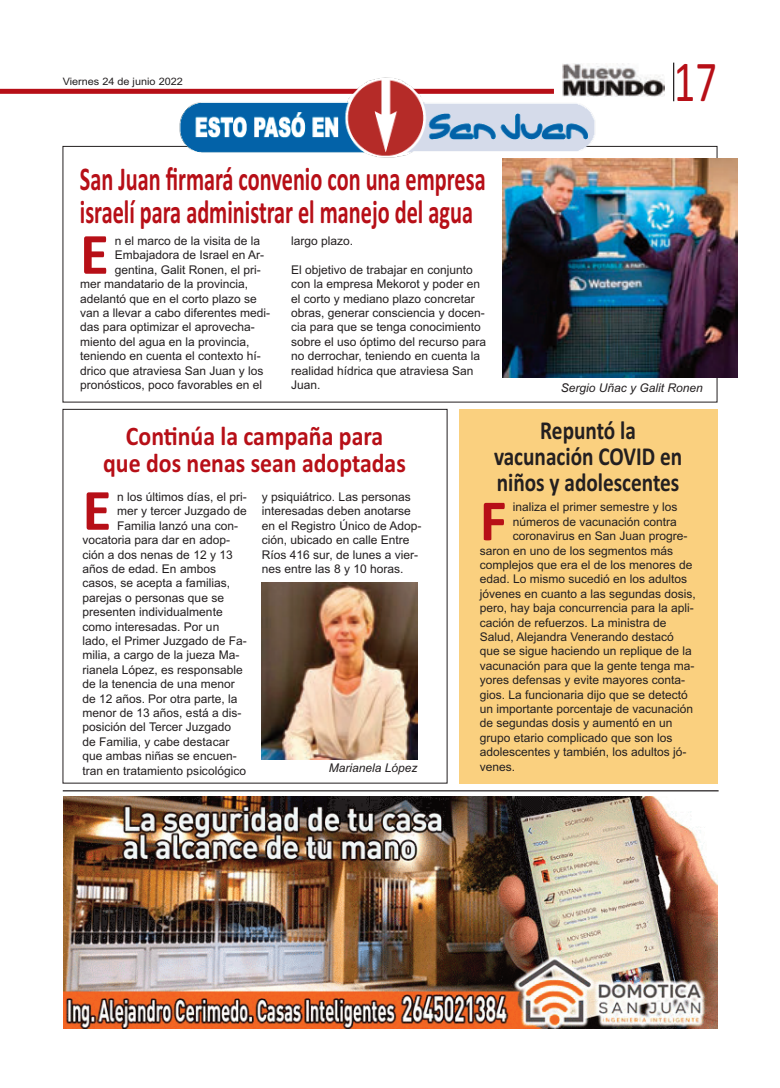
<style>
.page{position:relative;width:780px;height:1088px;background:#fff}
.page>*{position:absolute;margin:0;border:0;box-sizing:border-box;transform-origin:0 0}
.t1{font:700 59.12px "Calibri";color:#b70f17}
.t2{font:58.25px "Calibri";color:#b70f17;scale:.73 1}
.t3{font:700 33.5px/33.4px "Calibri";color:#b70f17;scale:.67 1}
.t4{font:700 26.88px/26.9px "Calibri";color:#b70f17;text-align:center;scale:.88 1}
.t5{font:700 26px/25.9px "Calibri";color:#231f20;text-align:center;scale:.82 1}
.t6{font:12px/14.4px "Arial";color:#231f20}
.t7{font:italic 12px "Arial";color:#231f20}
.t8{font:10.25px "Arial";color:#231f20;scale:1.06 1}
</style>
<div class="page">
<img style="left:562px;top:64px;width:103px;height:32px">
<div style="left:0;top:89px;width:554px;height:5px;background:#b70f17"></div>
<hr style="left:673px;top:63px;width:1px;height:38px;background:#231f20">
<img style="left:63px;top:797px;width:654px;height:231px">
<div style="left:459px;top:409px;width:258px;height:374px;background:#fad07f"></div>
<img style="left:175px;top:76px;width:423px;height:82px">
<img style="left:502px;top:158px;width:235px;height:219px">
<img style="left:262px;top:583px;width:155px;height:176px">
<hr style="left:63px;top:790px;width:655px;height:1px;background:#231f20">
<p class="t8" style="left:63px;top:75px;width:115px">Viernes 24 de junio 2022</p>
<h3 class="t3" style="left:80px;top:162px;width:607px">San Juan firmará convenio con una empresa israelí para administrar el manejo del agua</h3>
<h1 class="t1" style="left:80px;top:219px;width:30px">E</h1>
<p class="t6" style="left:115px;top:234px;width:147px">n el marco de la visita de la</p>
<p class="t6" style="left:115px;top:248px;width:151px">Embajadora de Israel en Ar-</p>
<p class="t6" style="left:115px;top:262px;width:148px">gentina, Galit Ronen, el pri-</p>
<p class="t6" style="left:80px;top:277px;width:170px">mer mandatario de la provincia,</p>
<p class="t6" style="left:80px;top:291px;width:178px">adelantó que en el corto plazo se</p>
<p class="t6" style="left:80px;top:306px;width:192px">van a llevar a cabo diferentes medi-</p>
<p class="t6" style="left:80px;top:320px;width:176px">das para optimizar el aprovecha-</p>
<p class="t6" style="left:80px;top:334px;width:171px">miento del agua en la provincia,</p>
<p class="t6" style="left:80px;top:349px;width:182px">teniendo en cuenta el contexto hí-</p>
<p class="t6" style="left:80px;top:363px;width:185px">drico que atraviesa San Juan y los</p>
<p class="t6" style="left:80px;top:378px;width:184px">pronósticos, poco favorables en el</p>
<p class="t6" style="left:291px;top:234px;width:64px">largo plazo.</p>
<p class="t6" style="left:291px;top:262px;width:196px">El objetivo de trabajar en conjunto con la empresa Mekorot y poder en el corto y mediano plazo concretar obras, generar consciencia y docen&shy;cia para que se tenga conocimiento sobre el uso óptimo del recurso para no derrochar, teniendo en cuenta la realidad hídrica que atraviesa San<br>Juan.</p>
<h2 class="t2" style="left:673px;top:47px;width:61px">17</h2>
<p class="t7" style="left:560px;top:380px;width:144px">Sergio Uñac y Galit Ronen</p>
<h3 class="t4" style="left:103px;top:423px;width:345px">Continúa la campaña para<br>que dos nenas sean adoptadas</h3>
<h1 class="t1" style="left:82px;top:475px;width:30px">E</h1>
<p class="t6" style="left:117px;top:490px;width:131px">n los últimos días, el pri-</p>
<p class="t6" style="left:262px;top:490px;width:161px">y psiquiátrico. Las personas interesadas deben anotarse en el Registro Único de Adop&shy;ción, ubicado en calle Entre<br>Ríos 416 sur, de lunes a vier&shy;nes entre las 8 y 10 horas.</p>
<p class="t6" style="left:117px;top:504px;width:131px">mer y tercer Juzgado de</p>
<p class="t6" style="left:117px;top:518px;width:122px">Familia lanzó una con-</p>
<p class="t6" style="left:82px;top:533px;width:149px">vocatoria para dar en adop-</p>
<p class="t6" style="left:82px;top:547px;width:152px">ción a dos nenas de 12 y 13</p>
<p class="t6" style="left:82px;top:562px;width:135px">años de edad. En ambos</p>
<p class="t6" style="left:82px;top:576px;width:149px">casos, se acepta a familias,</p>
<p class="t6" style="left:82px;top:590px;width:143px">parejas o personas que se</p>
<p class="t6" style="left:82px;top:605px;width:142px">presenten individualmente</p>
<p class="t6" style="left:82px;top:619px;width:138px">como interesadas. Por un</p>
<p class="t6" style="left:82px;top:634px;width:166px">lado, el Primer Juzgado de Fa-</p>
<p class="t6" style="left:82px;top:648px;width:158px">milia, a cargo de la jueza Ma-</p>
<p class="t6" style="left:82px;top:662px;width:162px">rianela López, es responsable</p>
<p class="t6" style="left:82px;top:677px;width:154px">de la tenencia de una menor</p>
<p class="t6" style="left:82px;top:691px;width:156px">de 12 años. Por otra parte, la</p>
<p class="t6" style="left:82px;top:706px;width:160px">menor de 13 años, está a dis-</p>
<p class="t6" style="left:82px;top:720px;width:150px">posición del Tercer Juzgado</p>
<p class="t6" style="left:82px;top:734px;width:148px">de Familia, y cabe destacar</p>
<p class="t6" style="left:82px;top:749px;width:156px">que ambas niñas se encuen-</p>
<p class="t6" style="left:82px;top:763px;width:165px">tran en tratamiento psicológico</p>
<p class="t7" style="left:329px;top:761px;width:90px">Marianela López</p>
<h3 class="t5" style="left:494px;top:417px;width:231px">Repuntó la vacunación COVID en niños y adolescentes</h3>
<h1 class="t1" style="left:479px;top:485px;width:29px">F</h1>
<p class="t6" style="left:512px;top:500px;width:166px">inaliza el primer semestre y los</p>
<p class="t6" style="left:512px;top:514px;width:166px">números de vacunación contra</p>
<p class="t6" style="left:512px;top:529px;width:176px">coronavirus en San Juan progre-</p>
<p class="t6" style="left:479px;top:543px;width:195px">saron en uno de los segmentos más</p>
<p class="t6" style="left:479px;top:558px;width:214px">complejos que era el de los menores de</p>
<p class="t6" style="left:479px;top:572px;width:209px">edad. Lo mismo sucedió en los adultos</p>
<p class="t6" style="left:479px;top:586px;width:218px">jóvenes en cuanto a las segundas dosis,</p>
<p class="t6" style="left:479px;top:601px;width:216px">pero, hay baja concurrencia para la apli-</p>
<p class="t6" style="left:479px;top:615px;width:188px">cación de refuerzos. La ministra de</p>
<p class="t6" style="left:479px;top:630px;width:196px">Salud, Alejandra Venerando destacó</p>
<p class="t6" style="left:479px;top:644px;width:214px">que se sigue haciendo un replique de la</p>
<p class="t6" style="left:479px;top:658px;width:216px">vacunación para que la gente tenga ma-</p>
<p class="t6" style="left:479px;top:673px;width:207px">yores defensas y evite mayores conta-</p>
<p class="t6" style="left:479px;top:687px;width:210px">gios. La funcionaria dijo que se detectó</p>
<p class="t6" style="left:479px;top:702px;width:215px">un importante porcentaje de vacunación</p>
<p class="t6" style="left:479px;top:716px;width:194px">de segundas dosis y aumentó en un</p>
<p class="t6" style="left:479px;top:730px;width:194px">grupo etario complicado que son los</p>
<p class="t6" style="left:479px;top:745px;width:208px">adolescentes y también, los adultos jó-</p>
<p class="t6" style="left:479px;top:759px;width:37px">venes.</p>
</div>
